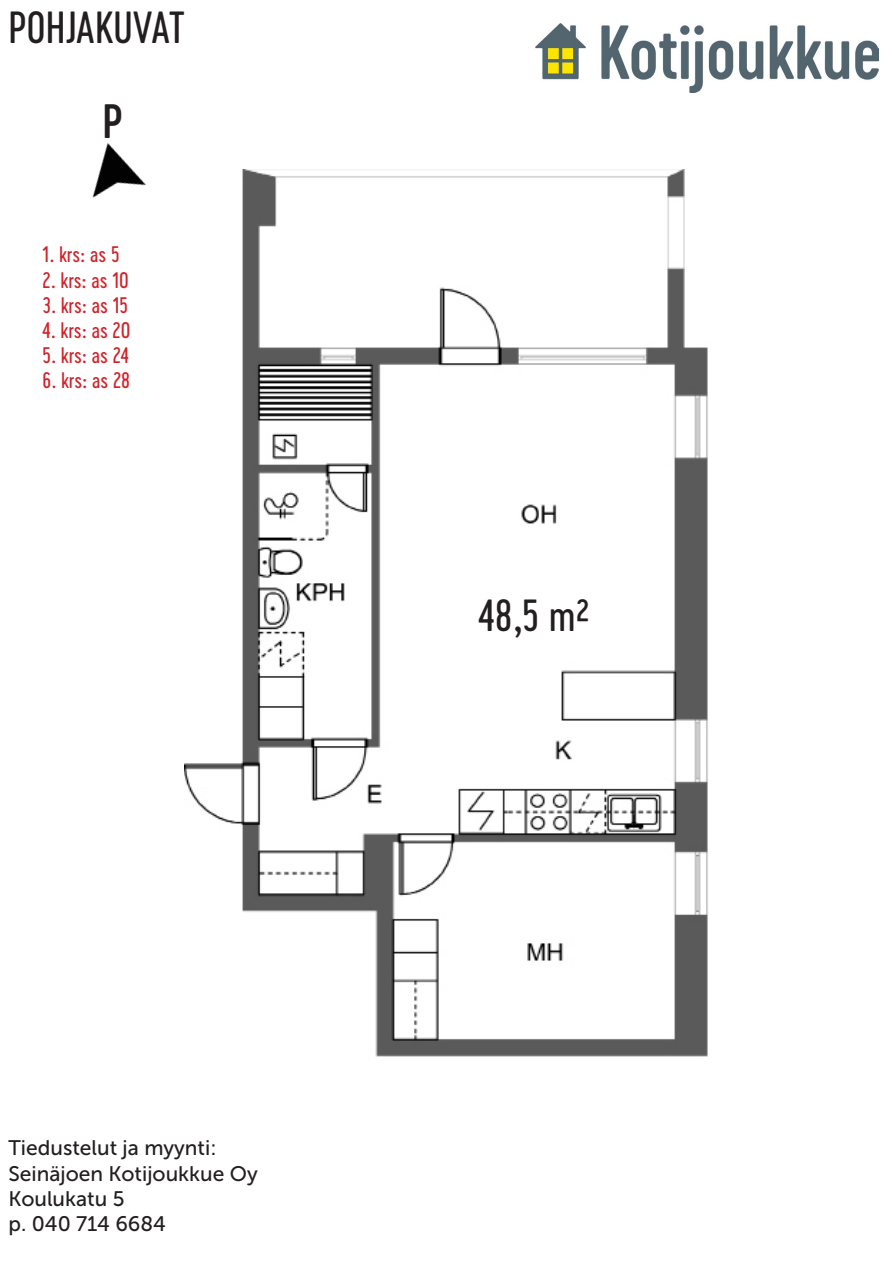
<style>
.page{position:relative;width:893px;height:1263px;background:#fff}
.page>*{position:absolute;margin:0;border:0;box-sizing:border-box;transform-origin:0 0}
.t1{font:45px "Cervo Neue Medium Neue";color:#231f20}
.t2{font:42px "Cervo Neue Regular Neue";color:#231f20}
.t3{font:21px "Museo Sans 500";color:#231f20}
.t4{font:21px "Cervo Neue Regular Neue";color:#d1232a}
</style>
<div class="page">
<img style="left:536px;top:24px;width:342px;height:69px">
<img style="left:185px;top:169px;width:523px;height:888px">
<img style="left:92px;top:143px;width:54px;height:55px">
<p class="t2" style="left:9px;top:0;width:178px">POHJAKUVAT</p>
<p class="t1" style="left:103px;top:92px;width:22px">P</p>
<p class="t4" style="left:43px;top:241px;width:79px">1. krs: as 5</p>
<p class="t4" style="left:43px;top:266px;width:88px">2. krs: as 10</p>
<p class="t4" style="left:43px;top:291px;width:87px">3. krs: as 15</p>
<p class="t4" style="left:43px;top:316px;width:89px">4. krs: as 20</p>
<p class="t4" style="left:43px;top:342px;width:88px">5. krs: as 24</p>
<p class="t4" style="left:43px;top:367px;width:89px">6. krs: as 28</p>
<p class="t3" style="left:9px;top:1137px;width:209px">Tiedustelut ja myynti:</p>
<p class="t3" style="left:9px;top:1162px;width:251px">Seinäjoen Kotijoukkue Oy</p>
<p class="t3" style="left:9px;top:1187px;width:118px">Koulukatu 5</p>
<p class="t3" style="left:9px;top:1212px;width:159px">p. 040 714 6684</p>
<p class="t2" style="left:478px;top:588px;width:113px">48,5 m²</p>
</div>
